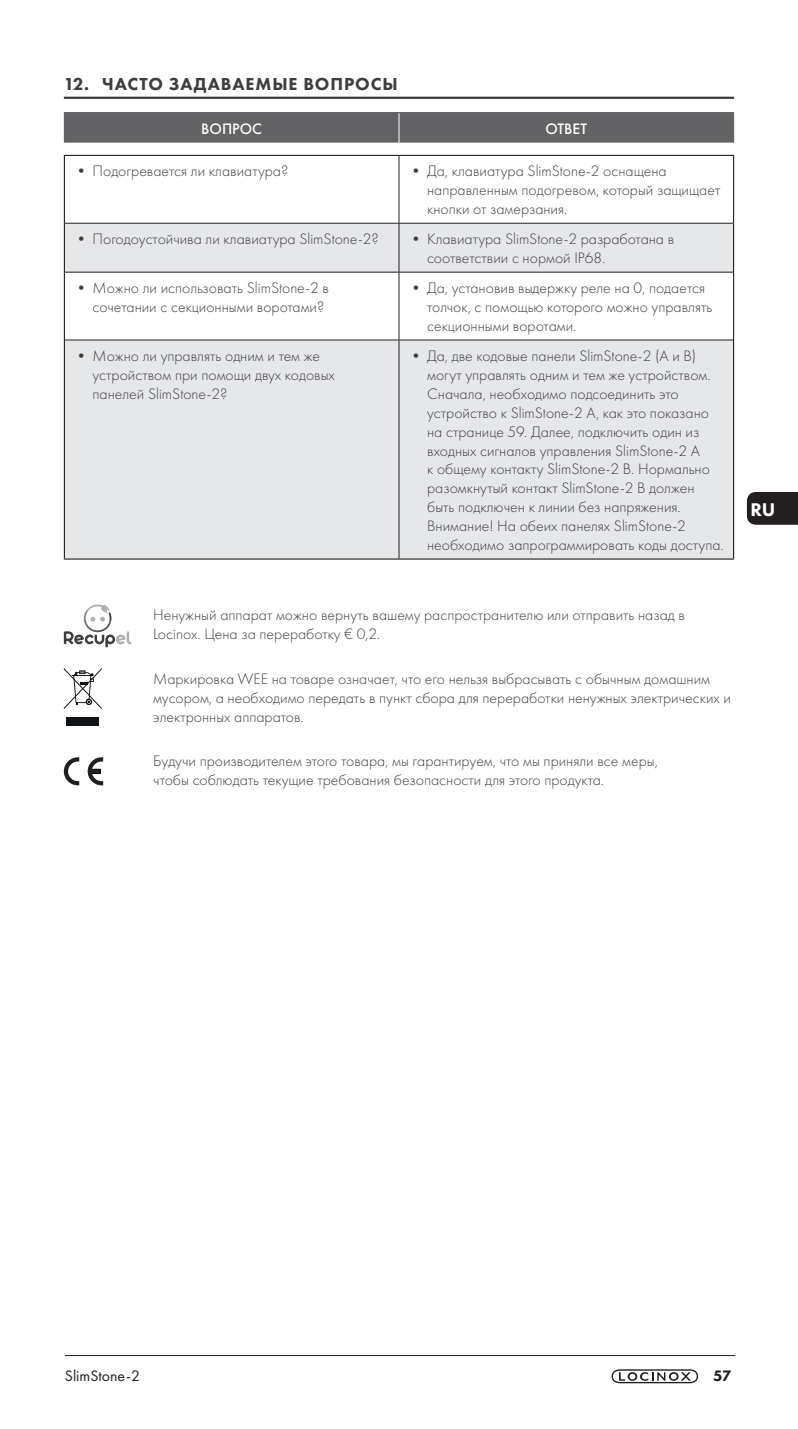
<style>
.page{position:relative;width:798px;height:1429px;background:#fff}
.page>*{position:absolute;margin:0;border:0;box-sizing:border-box;transform-origin:0 0}
.t1{font:800 19.12px "Futura PT";color:#fff}
.t2{font:800 18px "Futura PT";letter-spacing:.05em;color:#3e3e3f}
.Body{font:300 15.75px/18.9px "Futura PT";color:#3e3e3f}
.t3{font:15.75px "Futura PT";color:#231f20}
.Body-2{font:500 15.75px "Futura PT";color:#fff}
.t4{font:800 15.75px "Futura PT";color:#231f20}
</style>
<div class="page">
<hr style="left:65px;top:1355px;width:670px;height:1px;background:#231f20">
<svg style="left:611px;top:1369px;width:86px;height:14px"></svg>
<svg style="left:746px;top:492px;width:51px;height:33px;background:#2c2829"></svg>
<hr style="left:64px;top:97px;width:669px;height:2px;background:#3e3e3f">
<div style="left:65px;top:113px;width:667px;height:30px;background:#636366"></div>
<svg style="left:65px;top:224px;width:667px;height:334px;fill:#e6e7e9"></svg>
<hr style="left:64px;top:112px;width:335px;height:1px;background:#636366">
<hr style="left:64px;top:113px;width:1px;height:30px;background:#636366">
<hr style="left:399px;top:112px;width:334px;height:1px;background:#636366">
<hr style="left:732px;top:113px;width:1px;height:30px;background:#636366">
<hr style="left:64px;top:155px;width:335px;height:1px;background:#231f20">
<hr style="left:64px;top:156px;width:1px;height:67px;background:#231f20">
<hr style="left:399px;top:155px;width:334px;height:1px;background:#231f20">
<hr style="left:732px;top:156px;width:1px;height:67px;background:#231f20">
<hr style="left:64px;top:223px;width:1px;height:49px;background:#231f20">
<hr style="left:732px;top:223px;width:1px;height:49px;background:#231f20">
<hr style="left:64px;top:272px;width:1px;height:68px;background:#231f20">
<hr style="left:732px;top:272px;width:1px;height:68px;background:#231f20">
<hr style="left:64px;top:340px;width:1px;height:218px;background:#231f20">
<hr style="left:732px;top:340px;width:1px;height:218px;background:#231f20">
<hr style="left:398px;top:156px;width:1px;height:67px;background:#231f20">
<hr style="left:65px;top:223px;width:334px;height:1px;background:#231f20">
<hr style="left:399px;top:223px;width:333px;height:1px;background:#231f20">
<hr style="left:398px;top:223px;width:1px;height:49px;background:#231f20">
<hr style="left:65px;top:272px;width:334px;height:1px;background:#231f20">
<hr style="left:399px;top:272px;width:333px;height:1px;background:#231f20">
<hr style="left:398px;top:272px;width:1px;height:68px;background:#231f20">
<hr style="left:65px;top:340px;width:334px;height:1px;background:#231f20">
<hr style="left:399px;top:340px;width:333px;height:1px;background:#231f20">
<hr style="left:398px;top:340px;width:1px;height:218px;background:#231f20">
<hr style="left:398px;top:113px;width:1px;height:30px;background:#fff">
<hr style="left:64px;top:558px;width:335px;height:1px;background:#231f20">
<hr style="left:399px;top:558px;width:334px;height:1px;background:#231f20">
<svg style="left:64px;top:604px;width:67px;height:43px"></svg>
<div style="left:67px;top:717px;width:32px;height:8px;background:#101315"></div>
<svg style="left:64px;top:668px;width:38px;height:41px"></svg>
<svg style="left:88px;top:757px;width:15px;height:28px"></svg>
<svg style="left:64px;top:757px;width:15px;height:28px"></svg>
<p class="t2" style="left:64px;top:73px;width:335px">12. ЧАСТО ЗАДАВАЕМЫЕ ВОПРОСЫ</p>
<p class="Body-2" style="left:201px;top:119px;width:62px">ВОПРОС</p>
<p class="Body-2" style="left:545px;top:119px;width:43px">ОТВЕТ</p>
<p class="Body" style="left:73px;top:162px;width:216px">• Подогревается ли клавиатура?</p>
<p class="Body" style="left:427px;top:162px;width:294px;text-indent:-19px">• Да, клавиатура SlimStone-2 оснащена направленным подогревом, который защищает кнопки от замерзания.</p>
<p class="Body" style="left:73px;top:230px;width:307px">• Погодоустойчива ли клавиатура SlimStone-2?</p>
<p class="Body" style="left:427px;top:230px;width:248px;text-indent:-19px">• Клавиатура SlimStone-2 разработана в соответствии с нормой IP68.</p>
<p class="Body" style="left:73px;top:279px;width:257px;text-align:right">• Можно ли использовать SlimStone-2 в сочетании с секционными воротами?</p>
<p class="Body" style="left:427px;top:279px;width:287px;text-indent:-19px">• Да, установив выдержку реле на 0, подается толчок, с помощью которого можно управлять секционными воротами.</p>
<p class="Body" style="left:92px;top:346px;width:244px;text-indent:-19px">• Можно ли управлять одним и тем же устройством при помощи двух кодовых панелей SlimStone-2?</p>
<p class="Body" style="left:427px;top:346px;width:298px;text-indent:-19px">• Да, две кодовые панели SlimStone-2 (A и B) могут управлять одним и тем же устройством.<br>Сначала, необходимо подсоединить это устройство к SlimStone-2 A, как это показано на странице 59. Далее, подключить один из входных сигналов управления SlimStone-2 A<br>к общему контакту SlimStone-2 B. Нормально разомкнутый контакт SlimStone-2 B должен быть подключен к линии без напряжения.<br>Внимание! На обеих панелях SlimStone-2 необходимо запрограммировать коды доступа.</p>
<p class="t1" style="left:750px;top:497px;width:27px">RU</p>
<p class="Body" style="left:153px;top:606px;width:533px">Ненужный аппарат можно вернуть вашему распространителю или отправить назад в<br>Locinox. Цена за переработку € 0,2.</p>
<p class="Body" style="left:153px;top:669px;width:579px">Маркировка WEE на товаре означает, что его нельзя выбрасывать с обычным домашним мусором, а необходимо передать в пункт сбора для переработки ненужных электрических и электронных аппаратов.</p>
<p class="Body" style="left:153px;top:751px;width:506px">Будучи производителем этого товара, мы гарантируем, что мы приняли все меры, чтобы соблюдать текущие требования безопасности для этого продукта.</p>
<p class="t3" style="left:65px;top:1366px;width:77px">SlimStone-2</p>
<p class="t4" style="left:713px;top:1366px;width:20px">57</p>
</div>
